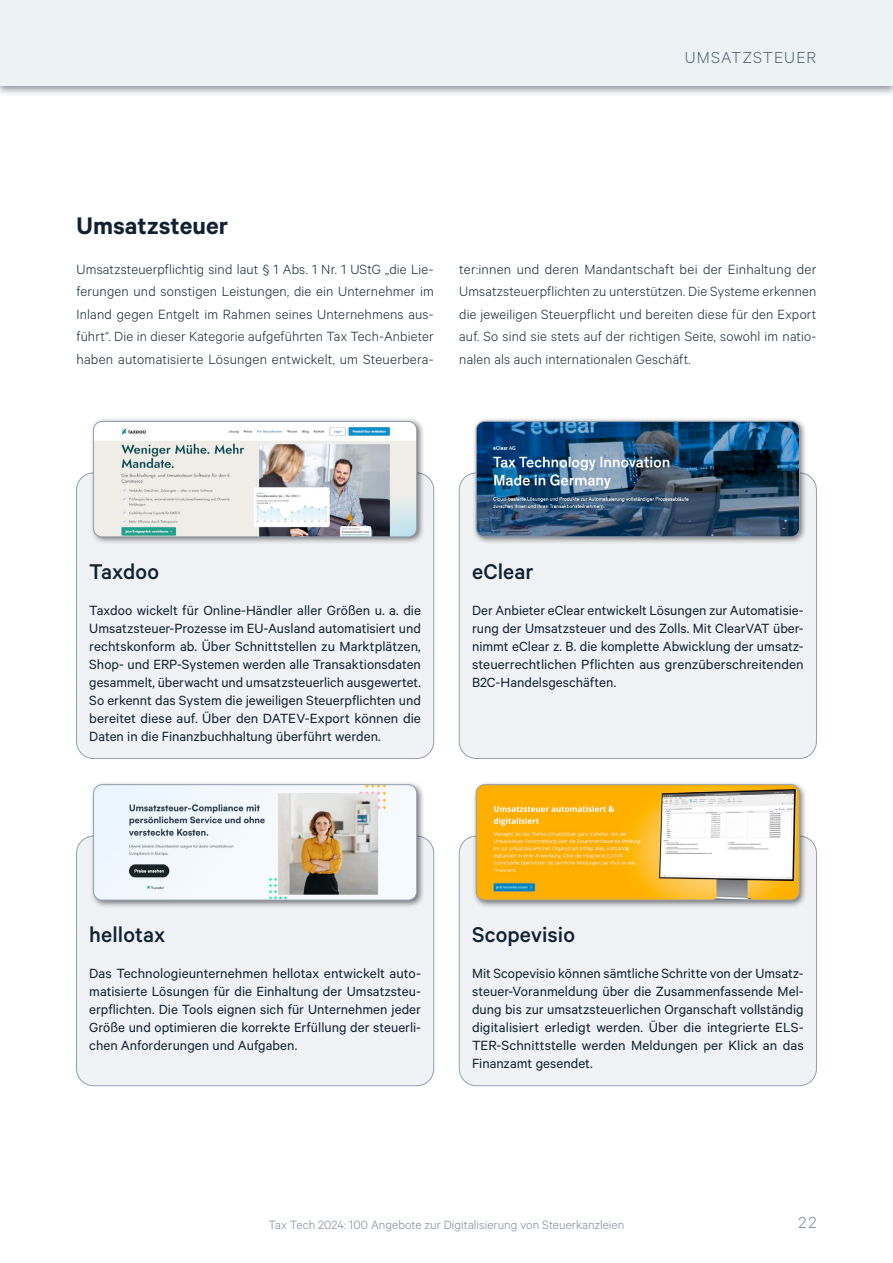
<style>
.page{position:relative;width:893px;height:1263px;background:#fff}
.page>*{position:absolute;margin:0;border:0;box-sizing:border-box;transform-origin:0 0}
.h0{font:600 27px "Calibre";color:#112131}
.Z3_Anbieter{font:500 24px "Calibre";letter-spacing:.005em;color:#112131}
.t1{font:300 18px "Calibre";letter-spacing:.06em;color:#505f72}
.t2{font:300 18px "Calibre";color:#7c889b}
.Z8_Beschreibung{font:15px/18px "Calibre";color:#112131;text-align:justify}
.t3{font:300 15px/22.5px "Calibre";letter-spacing:.01em;color:#112131;text-align:justify}
.t4{font:300 13.5px "Calibre";letter-spacing:.005em;color:#7c889b}
</style>
<div class="page">
<div style="left:0;top:0;width:893px;height:98px;background:#112131;opacity:.5"></div>
<div style="left:0;top:0;width:893px;height:85px;background:#ebf3f5"></div>
<div style="left:77px;top:473px;width:357px;height:285px;background:#f0f2f5;border-radius:17px"></div>
<div style="left:90px;top:417px;width:335px;height:128px;background:#000;opacity:.55"></div>
<img style="left:94px;top:421px;width:323px;height:116px">
<div style="left:93px;top:421px;width:324px;height:116px;border:1px solid #949eaf;border-radius:9px"></div>
<div style="left:459px;top:473px;width:357px;height:285px;background:#f0f2f5;border-radius:17px"></div>
<div style="left:472px;top:417px;width:336px;height:128px;background:#000;opacity:.55"></div>
<img style="left:476px;top:421px;width:323px;height:116px">
<div style="left:476px;top:421px;width:323px;height:116px;border:1px solid #949eaf;border-radius:9px"></div>
<div style="left:77px;top:836px;width:357px;height:250px;background:#f0f2f5;border-radius:17px"></div>
<div style="left:90px;top:780px;width:335px;height:128px;background:#000;opacity:.55"></div>
<img style="left:94px;top:785px;width:323px;height:115px">
<div style="left:93px;top:784px;width:324px;height:116px;border:1px solid #949eaf;border-radius:9px"></div>
<div style="left:459px;top:836px;width:357px;height:250px;background:#f0f2f5;border-radius:17px"></div>
<div style="left:472px;top:780px;width:336px;height:128px;background:#000;opacity:.55"></div>
<img style="left:476px;top:785px;width:323px;height:115px">
<div style="left:476px;top:784px;width:323px;height:116px;border:1px solid #949eaf;border-radius:9px"></div>
<p class="t1" style="left:685px;top:47px;width:133px">UMSATZSTEUER</p>
<p class="h0" style="left:77px;top:210px;width:153px">Umsatzsteuer</p>
<p class="t3" style="left:77px;top:257px;width:359px">Umsatzsteuerpflichtig sind laut § 1 Abs. 1 Nr. 1 UStG „die Lie&shy;ferungen und sonstigen Leistungen, die ein Unternehmer im Inland gegen Entgelt im Rahmen seines Unternehmens aus&shy;führt“. Die in dieser Kategorie aufgeführten Tax Tech-Anbieter haben automatisierte Lösungen entwickelt, um Steuerbera-</p>
<p class="t3" style="left:459px;top:257px;width:359px">ter:innen und deren Mandantschaft bei der Einhaltung der Umsatzsteuerpflichten zu unterstützen. Die Systeme erkennen die jeweiligen Steuerpflicht und bereiten diese für den Export auf. So sind sie stets auf der richtigen Seite, sowohl im natio&shy;nalen als auch internationalen Geschäft.</p>
<p class="Z3_Anbieter" style="left:89px;top:557px;width:71px">Taxdoo</p>
<p class="Z8_Beschreibung" style="left:89px;top:600px;width:333px">Taxdoo wickelt für Online-Händler aller Größen u. a. die Umsatzsteuer-Prozesse im EU-Ausland automatisiert und rechtskonform ab. Über Schnittstellen zu Marktplätzen, Shop- und ERP-Systemen werden alle Transaktionsdaten gesammelt, überwacht und umsatzsteuerlich ausgewertet.<br>So erkennt das System die jeweiligen Steuerpflichten und bereitet diese auf. Über den DATEV-Export können die Daten in die Finanzbuchhaltung überführt werden.</p>
<p class="Z3_Anbieter" style="left:472px;top:557px;width:63px">eClear</p>
<p class="Z8_Beschreibung" style="left:472px;top:600px;width:333px">Der Anbieter eClear entwickelt Lösungen zur Automatisie&shy;rung der Umsatzsteuer und des Zolls. Mit ClearVAT über&shy;nimmt eClear z. B. die komplette Abwicklung der umsatz&shy;steuerrechtlichen Pflichten aus grenzüberschreitenden B2C-Handelsgeschäften.</p>
<p class="Z3_Anbieter" style="left:89px;top:920px;width:78px">hellotax</p>
<p class="Z8_Beschreibung" style="left:89px;top:963px;width:333px">Das Technologieunternehmen hellotax entwickelt auto&shy;matisierte Lösungen für die Einhaltung der Umsatzsteu&shy;erpflichten. Die Tools eignen sich für Unternehmen jeder Größe und optimieren die korrekte Erfüllung der steuerli&shy;chen Anforderungen und Aufgaben.</p>
<p class="Z3_Anbieter" style="left:472px;top:920px;width:104px">Scopevisio</p>
<p class="Z8_Beschreibung" style="left:472px;top:963px;width:333px">Mit Scopevisio können sämtliche Schritte von der Umsatz&shy;steuer-Voranmeldung über die Zusammenfassende Mel&shy;dung bis zur umsatzsteuerlichen Organschaft vollständig digitalisiert erledigt werden. Über die integrierte ELS-TER-Schnittstelle werden Meldungen per Klick an das Finanzamt gesendet.</p>
<p class="t4" style="left:269px;top:1217px;width:357px">Tax Tech 2024: 100 Angebote zur Digitalisierung von Steuerkanzleien</p>
<p class="t2" style="left:798px;top:1212px;width:19px">22</p>
</div>
